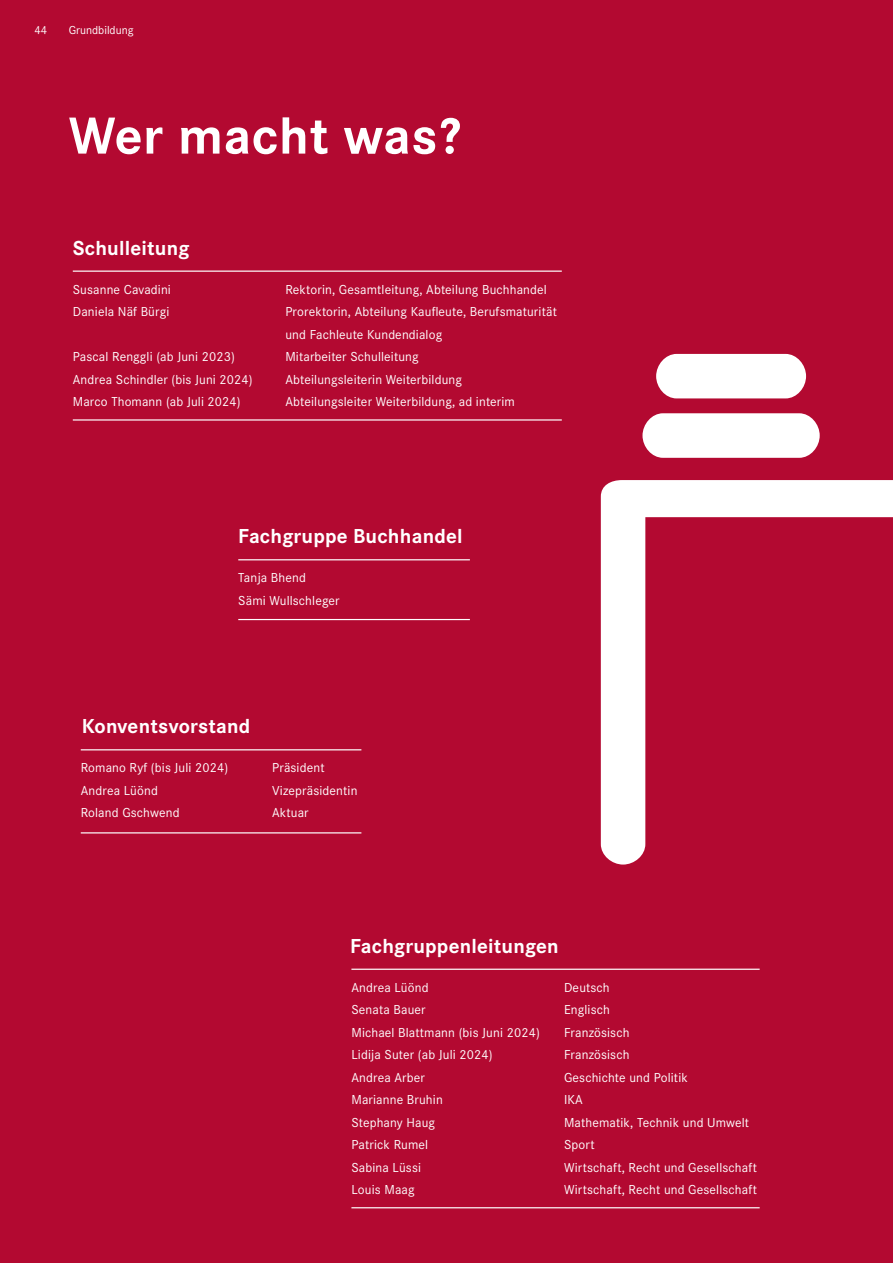
<style>
.page{position:relative;width:893px;height:1263px;background:#b30931}
.page>*{position:absolute;margin:0;border:0;box-sizing:border-box;transform-origin:0 0}
.t1{font:700 54px "Corporate S";letter-spacing:.01em;color:#fff}
.t2{font:700 21px "Corporate S";letter-spacing:.01em;color:#fff}
.t3{font:13.5px/22.5px "Corporate S";letter-spacing:.01em;color:#fff}
.t4{font:12px "Corporate S";color:#fff}
</style>
<div class="page">
<hr style="left:73px;top:419px;width:489px;height:2px;background:#fff">
<hr style="left:73px;top:271px;width:489px;height:1px;background:#fff">
<hr style="left:238px;top:619px;width:232px;height:1px;background:#fff">
<hr style="left:238px;top:559px;width:232px;height:1px;background:#fff">
<hr style="left:81px;top:832px;width:280px;height:1px;background:#fff">
<hr style="left:81px;top:749px;width:280px;height:1px;background:#fff">
<hr style="left:351px;top:1207px;width:409px;height:1px;background:#fff">
<hr style="left:351px;top:969px;width:409px;height:1px;background:#fff">
<div style="left:656px;top:354px;width:150px;height:44px;background:#fff;border-radius:21px"></div>
<svg style="left:601px;top:373px;width:292px;height:491px"></svg>
<p class="t4" style="left:34px;top:22px;width:14px">44</p>
<p class="t4" style="left:69px;top:22px;width:66px">Grundbildung</p>
<h1 class="t1" style="left:69px;top:93px;width:393px">Wer macht was?</h1>
<h2 class="t2" style="left:73px;top:231px;width:118px">Schulleitung</h2>
<p class="t3" style="left:73px;top:277px;width:100px">Susanne Cavadini</p>
<p class="t3" style="left:285px;top:277px;width:263px">Rektorin, Gesamtleitung, Abteilung Buchhandel</p>
<p class="t3" style="left:73px;top:299px;width:98px">Daniela Näf Bürgi</p>
<p class="t3" style="left:285px;top:299px;width:273px">Prorektorin, Abteilung Kaufleute, Berufsmaturität und Fachleute Kundendialog</p>
<p class="t3" style="left:73px;top:344px;width:164px">Pascal Renggli (ab Juni 2023)</p>
<p class="t3" style="left:285px;top:344px;width:135px">Mitarbeiter Schulleitung</p>
<p class="t3" style="left:73px;top:367px;width:181px">Andrea Schindler (bis Juni 2024)</p>
<p class="t3" style="left:285px;top:367px;width:178px">Abteilungsleiterin Weiterbildung</p>
<p class="t3" style="left:73px;top:389px;width:169px">Marco Thomann (ab Juli 2024)</p>
<p class="t3" style="left:285px;top:389px;width:231px">Abteilungsleiter Weiterbildung, ad interim</p>
<h2 class="t2" style="left:238px;top:520px;width:226px">Fachgruppe Buchhandel</h2>
<p class="t3" style="left:238px;top:566px;width:103px">Tanja Bhend<br>Sämi Wullschleger</p>
<h2 class="t2" style="left:82px;top:710px;width:170px">Konventsvorstand</h2>
<p class="t3" style="left:81px;top:755px;width:149px">Romano Ryf (bis Juli 2024)</p>
<p class="t3" style="left:272px;top:755px;width:54px">Präsident</p>
<p class="t3" style="left:81px;top:778px;width:79px">Andrea Lüönd</p>
<p class="t3" style="left:272px;top:778px;width:87px">Vizepräsidentin</p>
<p class="t3" style="left:81px;top:800px;width:100px">Roland Gschwend</p>
<p class="t3" style="left:272px;top:800px;width:38px">Aktuar</p>
<h2 class="t2" style="left:350px;top:929px;width:210px">Fachgruppenleitungen</h2>
<p class="t3" style="left:351px;top:975px;width:79px">Andrea Lüönd</p>
<p class="t3" style="left:564px;top:975px;width:47px">Deutsch</p>
<p class="t3" style="left:351px;top:997px;width:76px">Senata Bauer</p>
<p class="t3" style="left:564px;top:997px;width:47px">Englisch</p>
<p class="t3" style="left:351px;top:1020px;width:190px">Michael Blattmann (bis Juni 2024)</p>
<p class="t3" style="left:564px;top:1020px;width:67px">Französisch</p>
<p class="t3" style="left:351px;top:1042px;width:143px">Lidija Suter (ab Juli 2024)</p>
<p class="t3" style="left:564px;top:1042px;width:67px">Französisch</p>
<p class="t3" style="left:351px;top:1065px;width:75px">Andrea Arber</p>
<p class="t3" style="left:564px;top:1065px;width:125px">Geschichte und Politik</p>
<p class="t3" style="left:351px;top:1088px;width:93px">Marianne Bruhin</p>
<p class="t3" style="left:564px;top:1088px;width:20px">IKA</p>
<p class="t3" style="left:351px;top:1110px;width:85px">Stephany Haug</p>
<p class="t3" style="left:564px;top:1110px;width:187px">Mathematik, Technik und Umwelt</p>
<p class="t3" style="left:351px;top:1133px;width:78px">Patrick Rumel</p>
<p class="t3" style="left:564px;top:1133px;width:32px">Sport</p>
<p class="t3" style="left:351px;top:1155px;width:71px">Sabina Lüssi</p>
<p class="t3" style="left:564px;top:1155px;width:194px">Wirtschaft, Recht und Gesellschaft</p>
<p class="t3" style="left:351px;top:1178px;width:65px">Louis Maag</p>
<p class="t3" style="left:564px;top:1178px;width:194px">Wirtschaft, Recht und Gesellschaft</p>
</div>
